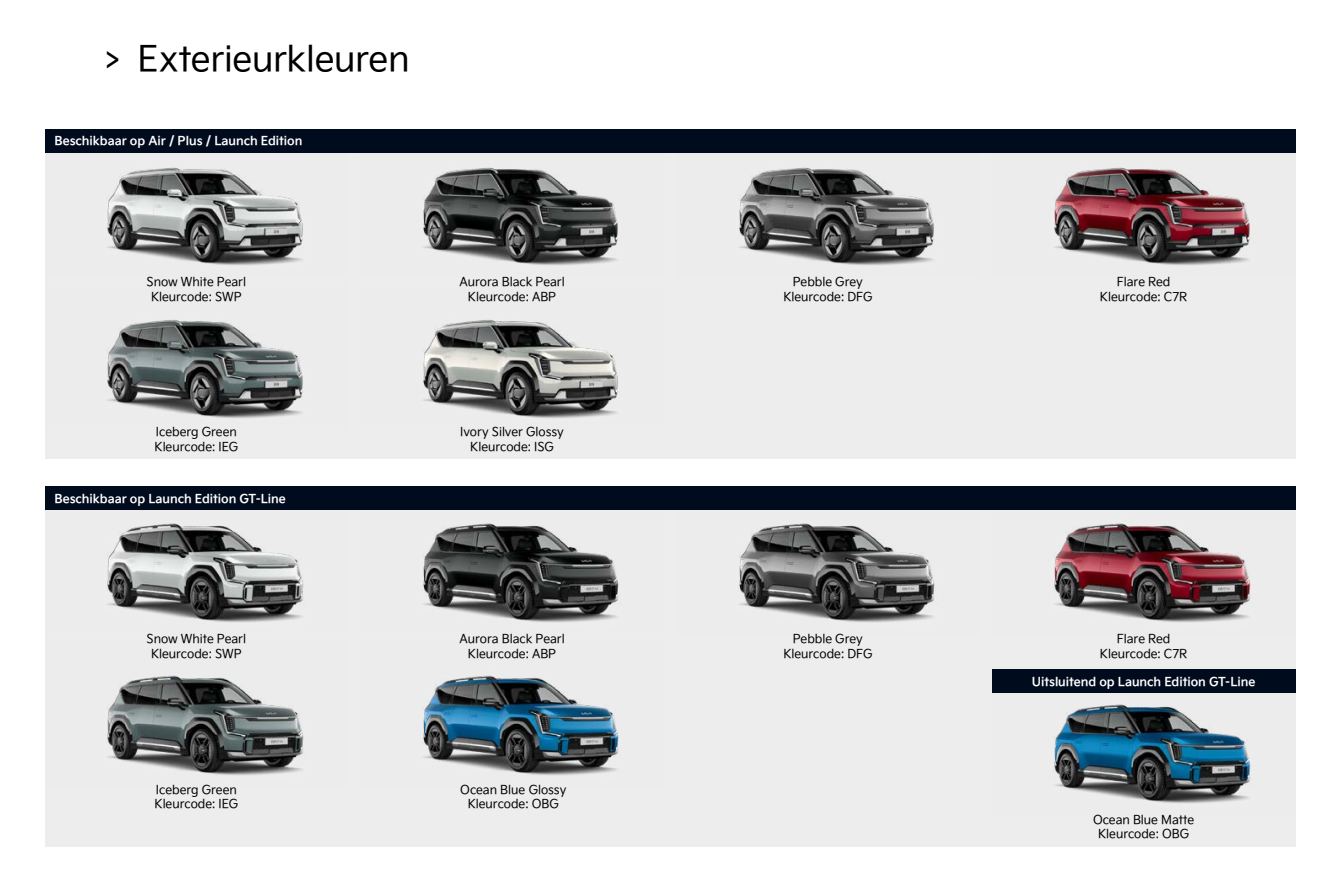
<style>
.page{position:relative;width:1340px;height:893px;background:#fff}
.page>*{position:absolute;margin:0;border:0;box-sizing:border-box;transform-origin:0 0}
.t1{font:35px "Kia Signature OTF Regular";letter-spacing:-.01em;color:#000}
.t2{font:12.25px/14.7px "Kia Signature OTF Regular";letter-spacing:-.005em;color:#000;text-align:center}
.t3{font:12.25px "Kia Signature OTF Bold";letter-spacing:-.005em;color:#fff}
</style>
<div class="page">
<div style="left:45px;top:132px;width:1250px;height:327px;background:#ededed"></div>
<div style="left:45px;top:492px;width:1250px;height:355px;background:#ededed"></div>
<img style="left:107px;top:167px;width:196px;height:98px">
<img style="left:107px;top:523px;width:197px;height:99px">
<img style="left:107px;top:319px;width:196px;height:99px">
<img style="left:107px;top:675px;width:199px;height:100px">
<img style="left:423px;top:167px;width:195px;height:98px">
<img style="left:423px;top:523px;width:196px;height:99px">
<img style="left:423px;top:319px;width:195px;height:99px">
<img style="left:423px;top:675px;width:196px;height:100px">
<img style="left:739px;top:167px;width:195px;height:98px">
<img style="left:739px;top:523px;width:196px;height:99px">
<img style="left:1054px;top:167px;width:196px;height:98px">
<img style="left:1054px;top:523px;width:197px;height:99px">
<img style="left:1054px;top:704px;width:197px;height:99px">
<div style="left:45px;top:486px;width:1250px;height:24px;background:#000b1e"></div>
<div style="left:992px;top:669px;width:303px;height:24px;background:#000b1e"></div>
<div style="left:45px;top:129px;width:1250px;height:24px;background:#000b1e"></div>
<h1 class="t1" style="left:104px;top:33px;width:307px">&gt; Exterieurkleuren</h1>
<p class="t3" style="left:55px;top:132px;width:249px">Beschikbaar op Air / Plus / Launch Edition</p>
<p class="t2" style="left:147px;top:274px;width:101px">Snow White Pearl<br>Kleurcode: SWP</p>
<p class="t2" style="left:154px;top:424px;width:85px;text-align:left">Iceberg Green<br>Kleurcode: IEG</p>
<p class="t3" style="left:55px;top:489px;width:233px">Beschikbaar op Launch Edition GT-Line</p>
<p class="t2" style="left:147px;top:631px;width:101px">Snow White Pearl<br>Kleurcode: SWP</p>
<p class="t2" style="left:459px;top:274px;width:107px">Aurora Black Pearl<br>Kleurcode: ABP</p>
<p class="t2" style="left:460px;top:424px;width:105px">Ivory Silver Glossy<br>Kleurcode: ISG</p>
<p class="t2" style="left:459px;top:631px;width:107px">Aurora Black Pearl<br>Kleurcode: ABP</p>
<p class="t2" style="left:154px;top:781px;width:85px;text-align:left">Iceberg Green<br>Kleurcode: IEG</p>
<p class="t2" style="left:460px;top:781px;width:108px">Ocean Blue Glossy<br>Kleurcode: OBG</p>
<p class="t2" style="left:783px;top:274px;width:91px">Pebble Grey<br>Kleurcode: DFG</p>
<p class="t2" style="left:783px;top:631px;width:91px">Pebble Grey<br>Kleurcode: DFG</p>
<p class="t2" style="left:1099px;top:274px;width:89px">Flare Red<br>Kleurcode: C7R</p>
<p class="t2" style="left:1099px;top:631px;width:89px">Flare Red<br>Kleurcode: C7R</p>
<p class="t3" style="left:1031px;top:672px;width:225px">Uitsluitend op Launch Edition GT-Line</p>
<p class="t2" style="left:1093px;top:811px;width:103px">Ocean Blue Matte<br>Kleurcode: OBG</p>
</div>
